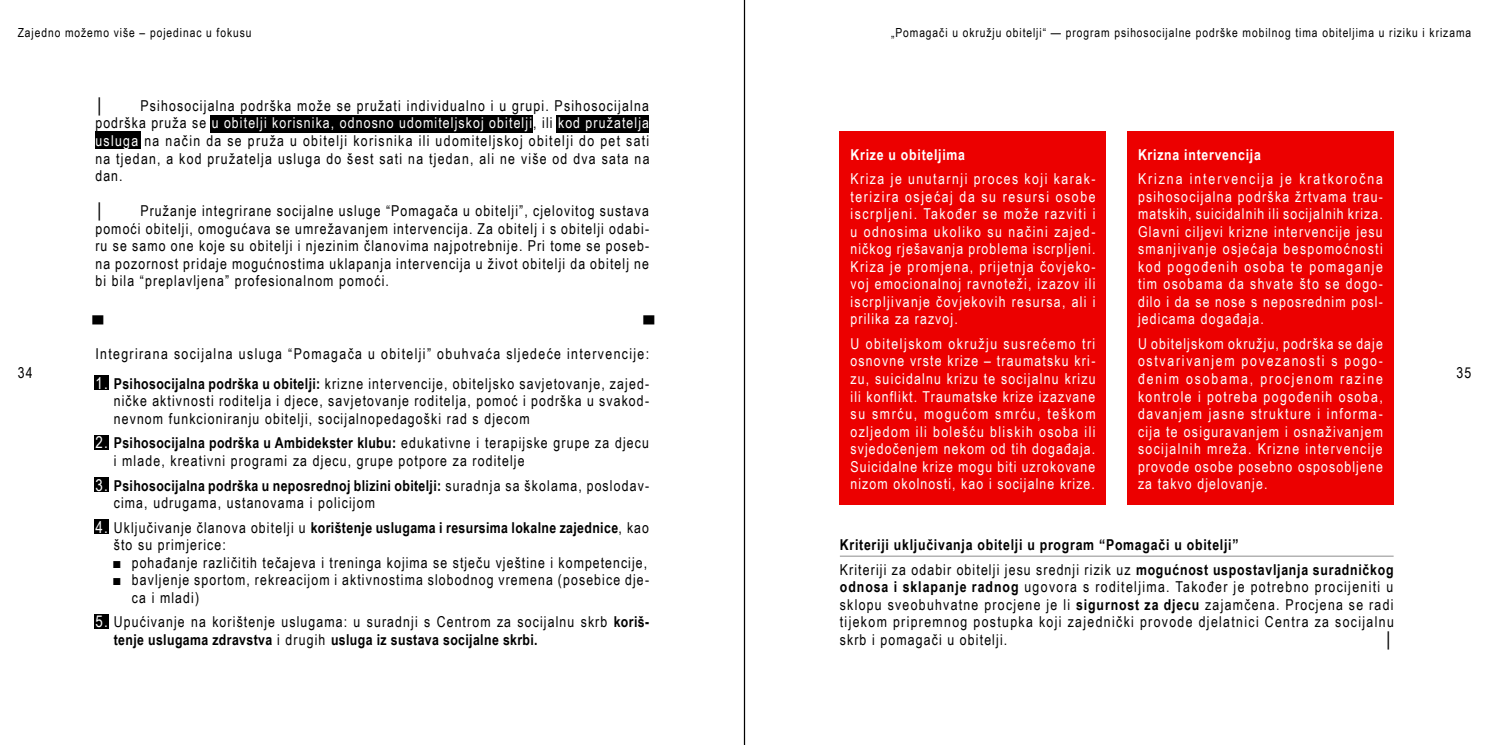
<style>
.page{position:relative;width:1489px;height:745px;background:#fff}
.page>*{position:absolute;margin:0;border:0;box-sizing:border-box;transform-origin:0 0}
.t1{font:15px/17.5px "Arial Narrow";letter-spacing:.075em;color:#000}
.t2{font:15px/17.5px "Arial Narrow";letter-spacing:.075em;color:#fff;text-align:justify}
.t3{font:700 15px/24.6px "Arial Narrow";letter-spacing:.05em;color:#000}
.t4{font:700 15px "Arial Narrow";letter-spacing:.05em;color:#fff}
.t5{font:12.5px "Arial Narrow";letter-spacing:.075em;color:#000}
.s1{color:#fff}
.s2{font-size:16.25px;color:#fff}
.s3{font-weight:700}
.s4{font-weight:400}
</style>
<div class="page">
<div style="left:210px;top:115px;width:322px;height:17px;background:#000"></div>
<div style="left:556px;top:115px;width:93px;height:17px;background:#000"></div>
<div style="left:95px;top:131px;width:46px;height:18px;background:#000"></div>
<div style="left:94px;top:613px;width:15px;height:15px;background:#000"></div>
<div style="left:94px;top:519px;width:15px;height:15px;background:#000"></div>
<div style="left:94px;top:477px;width:15px;height:14px;background:#000"></div>
<div style="left:94px;top:435px;width:15px;height:14px;background:#000"></div>
<div style="left:94px;top:375px;width:15px;height:15px;background:#000"></div>
<hr style="left:743px;top:0;width:1px;height:744px;background:#000">
<hr style="left:744px;top:0;width:1px;height:744px;background:#000">
<div style="left:839px;top:132px;width:267px;height:373px;background:#ec0000"></div>
<div style="left:1127px;top:132px;width:266px;height:373px;background:#ec0000"></div>
<hr style="left:839px;top:555px;width:554px;height:1px;background:#a4a4a4">
<p class="t5" style="left:18px;top:24px;width:235px">Zajedno možemo više – pojedinac u fokusu</p>
<p class="t1" style="left:95px;top:96px;width:11px">│</p>
<p class="t1" style="left:95px;top:96px;width:555px;text-align:justify;text-indent:45px">Psihosocijalna podrška može se pružati individualno i u grupi. Psihosocijalna podrška pruža se <span class="s1">u obitelji korisnika, odnosno udomiteljskoj obitelji</span>, ili <span class="s1">kod pružatelja usluga</span> na način da se pruža u obitelji korisnika ili udomiteljskoj obitelji do pet sati na tjedan, a kod pružatelja usluga do šest sati na tjedan, ali ne više od dva sata na dan.</p>
<p class="t1" style="left:95px;top:201px;width:11px">│</p>
<p class="t1" style="left:95px;top:201px;width:555px;text-align:justify;text-indent:45px">Pružanje integrirane socijalne usluge “Pomagača u obitelji”, cjelovitog sustava pomoći obitelji, omogućava se umrežavanjem intervencija. Za obitelj i s obitelji odabi&shy;ru se samo one koje su obitelji i njezinim članovima najpotrebnije. Pri tome se poseb&shy;na pozornost pridaje mogućnostima uklapanja intervencija u život obitelji da obitelj ne bi bila “preplavljena” profesionalnom pomoći.</p>
<p class="t1" style="left:18px;top:363px;width:16px">34</p>
<p class="t1" style="left:92px;top:314px;width:12px">▀</p>
<p class="t1" style="left:643px;top:314px;width:12px">▀</p>
<p class="t1" style="left:95px;top:344px;width:555px">Integrirana socijalna usluga “Pomagača u obitelji” obuhvaća sljedeće intervencije:</p>
<p class="t1" style="left:114px;top:374px;width:537px;text-align:justify;text-indent:-18px"><span class="s2">1.</span> <span class="s3">Psihosocijalna podrška u obitelji:</span> krizne intervencije, obiteljsko savjetovanje, zajed&shy;ničke aktivnosti roditelja i djece, savjetovanje roditelja, pomoć i podrška u svakod&shy;nevnom funkcioniranju obitelji, socijalnopedagoški rad s djecom</p>
<p class="t1" style="left:114px;top:433px;width:536px;text-indent:-18px"><span class="s2">2.</span> <span class="s3">Psihosocijalna podrška u Ambidekster klubu:</span> edukativne i terapijske grupe za djecu i mlade, kreativni programi za djecu, grupe potpore za roditelje</p>
<p class="t1" style="left:114px;top:475px;width:537px;text-indent:-18px"><span class="s2">3.</span> <span class="s3">Psihosocijalna podrška u neposrednoj blizini obitelji:</span> suradnja sa školama, poslodav&shy;cima, udrugama, ustanovama i policijom</p>
<p class="t1" style="left:114px;top:517px;width:537px;text-indent:-18px"><span class="s2">4.</span> Uključivanje članova obitelji u <span class="s3">korištenje uslugama i resursima lokalne zajednice</span>, kao što su primjerice:</p>
<p class="t1" style="left:113px;top:552px;width:535px">■ pohađanje različitih tečajeva i treninga kojima se stječu vještine i kompetencije,</p>
<p class="t1" style="left:132px;top:570px;width:518px;text-indent:-18px">■ bavljenje sportom, rekreacijom i aktivnostima slobodnog vremena (posebice dje&shy;ca i mladi)</p>
<p class="t1" style="left:114px;top:612px;width:537px;text-indent:-18px"><span class="s2">5.</span> Upućivanje na korištenje uslugama: u suradnji s Centrom za socijalnu skrb <span class="s3">koriš&shy;tenje uslugama zdravstva</span> i drugih <span class="s3">usluga iz sustava socijalne skrbi.</span></p>
<p class="t5" style="left:891px;top:24px;width:581px">„Pomagači u okružju obitelji“ — program psihosocijalne podrške mobilnog tima obiteljima u riziku i krizama</p>
<p class="t4" style="left:850px;top:143px;width:116px">Krize u obiteljima</p>
<p class="t2" style="left:850px;top:169px;width:246px">Kriza je unutarnji proces koji karak&shy;terizira osjećaj da su resursi osobe iscrpljeni. Također se može razviti i u odnosima ukoliko su načini zajed&shy;ničkog rješavanja problema iscrpljeni.<br>Kriza je promjena, prijetnja čovjeko&shy;voj emocionalnoj ravnoteži, izazov ili iscrpljivanje čovjekovih resursa, ali i prilika za razvoj.</p>
<p class="t2" style="left:850px;top:334px;width:246px">U obiteljskom okružju susrećemo tri osnovne vrste krize – traumatsku kri&shy;zu, suicidalnu krizu te socijalnu krizu ili konflikt. Traumatske krize izazvane su smrću, mogućom smrću, teškom ozljedom ili bolešću bliskih osoba ili svjedočenjem nekom od tih događaja.<br>Suicidalne krize mogu biti uzrokovane nizom okolnosti, kao i socijalne krize.</p>
<p class="t4" style="left:1137px;top:143px;width:124px">Krizna intervencija</p>
<p class="t2" style="left:1137px;top:169px;width:246px">Krizna intervencija je kratkoročna psihosocijalna podrška žrtvama trau&shy;matskih, suicidalnih ili socijalnih kriza.<br>Glavni ciljevi krizne intervencije jesu smanjivanje osjećaja bespomoćnosti kod pogođenih osoba te pomaganje tim osobama da shvate što se dogo&shy;dilo i da se nose s neposrednim posl&shy;jedicama događaja.</p>
<p class="t2" style="left:1137px;top:334px;width:246px">U obiteljskom okružju, podrška se daje ostvarivanjem povezanosti s pogo&shy;đenim osobama, procjenom razine kontrole i potreba pogođenih osoba, davanjem jasne strukture i informa&shy;cija te osiguravanjem i osnaživanjem socijalnih mreža. Krizne intervencije provode osobe posebno osposobljene za takvo djelovanje.</p>
<p class="t3" style="left:839px;top:531px;width:555px">Kriteriji uključivanja obitelji u program “Pomagači u obitelji”<br><span class="s4">Kriteriji za odabir obitelji jesu srednji rizik uz</span> mogućnost uspostavljanja suradničkog</p>
<p class="t1" style="left:839px;top:577px;width:555px;text-align:justify"><span class="s3">odnosa i sklapanje radnog</span> ugovora s roditeljima. Također je potrebno procijeniti u sklopu sveobuhvatne procjene je li <span class="s3">sigurnost za djecu</span> zajamčena. Procjena se radi tijekom pripremnog postupka koji zajednički provode djelatnici Centra za socijalnu skrb i pomagači u obitelji.</p>
<p class="t1" style="left:1384px;top:630px;width:11px">│</p>
<p class="t1" style="left:1456px;top:363px;width:16px">35</p>
</div>
